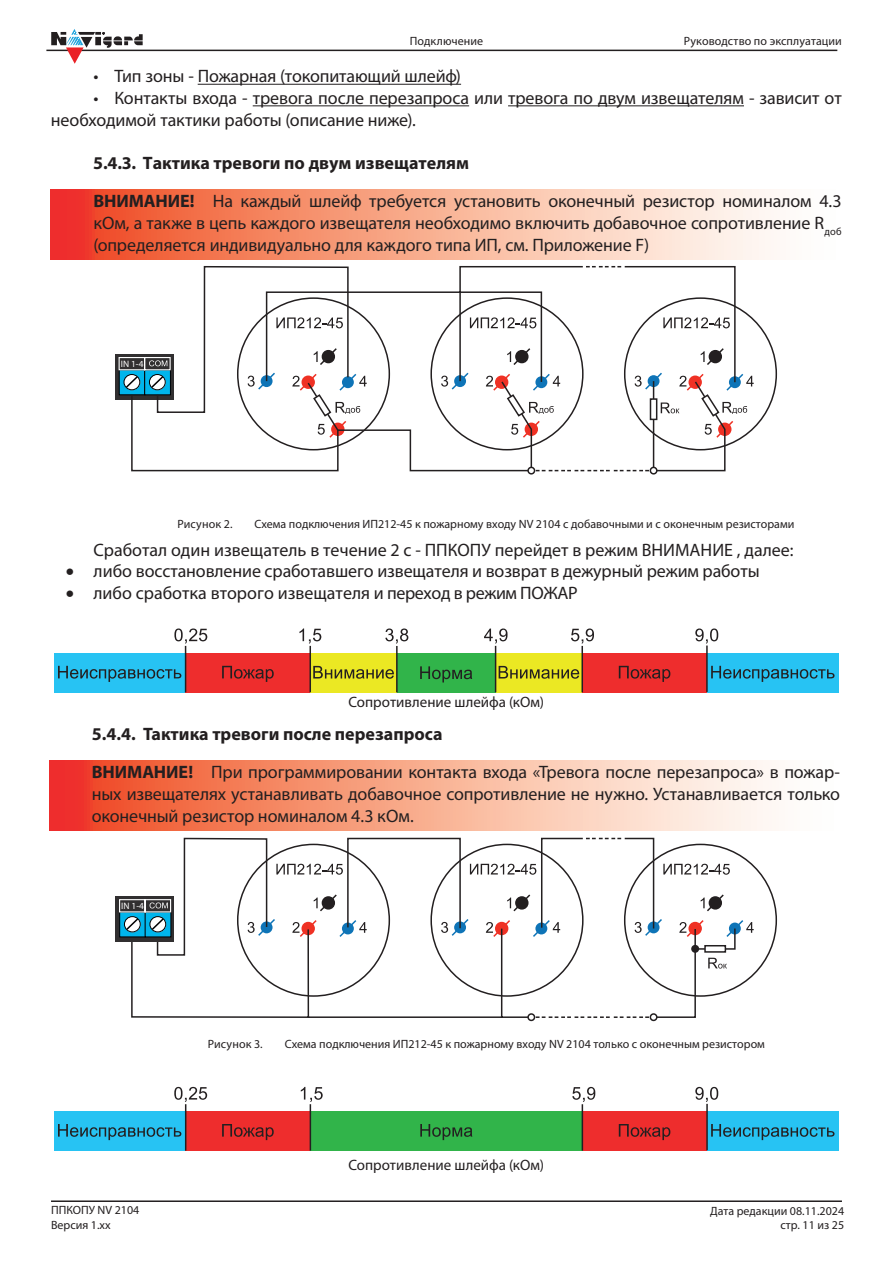
<style>
.page{position:relative;width:893px;height:1263px;background:#fff}
.page>*{position:absolute;margin:0;border:0;box-sizing:border-box;transform-origin:0 0}
._8__ВНИМАНИЕ{font:18px/21.6px "Myriad Pro";letter-spacing:-.005em;color:#231f20}
._1__ОСНОВНОЙ_ТЕКСТ{font:18px "Myriad Pro";color:#231f20}
._6__ТТХ_таблица{font:15px "Myriad Pro";color:#231f20}
.t1{font:12px/14.4px "Myriad Pro";color:#231f20;text-align:right}
.t2{font:9.3px "Myriad Pro";color:#fff}
.s1{font-weight:700}
</style>
<div class="page">
<hr style="left:51px;top:1200px;width:791px;height:2px;background:#231f20">
<hr style="left:198px;top:84px;width:263px;height:1px;background:#231f20">
<hr style="left:253px;top:105px;width:216px;height:1px;background:#231f20">
<hr style="left:508px;top:105px;width:236px;height:1px;background:#231f20">
<svg style="left:51px;top:190px;width:726px;height:69px;background:#f7a48b"></svg>
<div style="left:116px;top:354px;width:58px;height:45px;background:#312f30"></div>
<svg style="left:118px;top:357px;width:12px;height:39px"></svg>
<svg style="left:130px;top:266px;width:118px;height:206px"></svg>
<div style="left:527px;top:467px;width:8px;height:8px;border:2px solid #231f20;border-radius:50%"></div>
<div style="left:650px;top:467px;width:7px;height:8px;border:2px solid #231f20;border-radius:50%"></div>
<svg style="left:248px;top:266px;width:506px;height:206px"></svg>
<div style="left:310px;top:653px;width:87px;height:39px;background:#ebe823"></div>
<svg style="left:313px;top:666px;width:81px;height:13px"></svg>
<div style="left:496px;top:653px;width:86px;height:39px;background:#ebe823"></div>
<svg style="left:499px;top:666px;width:80px;height:13px"></svg>
<div style="left:54px;top:653px;width:132px;height:39px;background:#27c3f3"></div>
<svg style="left:58px;top:666px;width:123px;height:16px"></svg>
<div style="left:707px;top:653px;width:132px;height:39px;background:#27c3f3"></div>
<svg style="left:711px;top:666px;width:123px;height:16px"></svg>
<div style="left:186px;top:653px;width:124px;height:39px;background:#ee2d2d"></div>
<svg style="left:222px;top:666px;width:52px;height:16px"></svg>
<div style="left:582px;top:653px;width:125px;height:39px;background:#ee2d2d"></div>
<svg style="left:619px;top:666px;width:51px;height:16px"></svg>
<div style="left:397px;top:653px;width:99px;height:39px;background:#31b44a"></div>
<svg style="left:420px;top:666px;width:52px;height:16px"></svg>
<svg style="left:385px;top:628px;width:23px;height:16px"></svg>
<svg style="left:484px;top:628px;width:23px;height:16px"></svg>
<svg style="left:174px;top:628px;width:33px;height:16px"></svg>
<svg style="left:299px;top:628px;width:22px;height:16px"></svg>
<svg style="left:571px;top:628px;width:23px;height:16px"></svg>
<svg style="left:695px;top:628px;width:23px;height:16px"></svg>
<hr style="left:185px;top:646px;width:1px;height:46px;background:#231f20">
<hr style="left:309px;top:646px;width:2px;height:46px;background:#231f20">
<hr style="left:396px;top:646px;width:2px;height:46px;background:#231f20">
<hr style="left:495px;top:646px;width:1px;height:46px;background:#231f20">
<hr style="left:581px;top:646px;width:2px;height:46px;background:#231f20">
<hr style="left:706px;top:645px;width:2px;height:47px;background:#231f20">
<svg style="left:49px;top:761px;width:727px;height:69px;background:#f7a58c"></svg>
<svg style="left:655px;top:843px;width:123px;height:132px"></svg>
<svg style="left:663px;top:864px;width:67px;height:11px"></svg>
<svg style="left:130px;top:837px;width:525px;height:182px"></svg>
<div style="left:527px;top:1013px;width:8px;height:8px;border:2px solid #231f20;border-radius:50%"></div>
<div style="left:650px;top:1013px;width:7px;height:8px;border:2px solid #231f20;border-radius:50%"></div>
<svg style="left:635px;top:893px;width:119px;height:126px"></svg>
<div style="left:54px;top:1111px;width:132px;height:39px;background:#27c3f3"></div>
<svg style="left:58px;top:1124px;width:123px;height:16px"></svg>
<div style="left:707px;top:1111px;width:132px;height:39px;background:#27c3f3"></div>
<svg style="left:711px;top:1124px;width:123px;height:16px"></svg>
<div style="left:186px;top:1111px;width:124px;height:39px;background:#ee2d2d"></div>
<svg style="left:222px;top:1124px;width:52px;height:16px"></svg>
<div style="left:582px;top:1111px;width:125px;height:39px;background:#ee2d2d"></div>
<svg style="left:619px;top:1124px;width:51px;height:16px"></svg>
<div style="left:310px;top:1111px;width:272px;height:39px;background:#31b44a"></div>
<svg style="left:420px;top:1124px;width:52px;height:16px"></svg>
<svg style="left:174px;top:1087px;width:33px;height:15px"></svg>
<svg style="left:301px;top:1087px;width:22px;height:15px"></svg>
<svg style="left:572px;top:1087px;width:23px;height:15px"></svg>
<svg style="left:695px;top:1087px;width:23px;height:15px"></svg>
<hr style="left:185px;top:1104px;width:1px;height:46px;background:#231f20">
<hr style="left:310px;top:1104px;width:1px;height:46px;background:#231f20">
<hr style="left:582px;top:1104px;width:1px;height:46px;background:#231f20">
<hr style="left:706px;top:1104px;width:2px;height:46px;background:#231f20">
<div style="left:116px;top:896px;width:58px;height:45px;background:#312f30"></div>
<svg style="left:119px;top:899px;width:53px;height:39px"></svg>
<hr style="left:46px;top:50px;width:791px;height:1px;background:#231f20">
<svg style="left:51px;top:29px;width:92px;height:35px"></svg>
<p class="t1" style="left:410px;top:34px;width:75px">Подключение</p>
<p class="t1" style="left:684px;top:34px;width:160px">Руководство по эксплуатации</p>
<p class="_8__ВНИМАНИЕ" style="left:93px;top:65px;width:369px">• Тип зоны - Пожарная (токопитающий шлейф)</p>
<p class="_8__ВНИМАНИЕ" style="left:51px;top:87px;width:792px;text-indent:43px">• Контакты входа - тревога после перезапроса или тревога по двум извещателям - зависит от необходимой тактики работы (описание ниже).</p>
<p class="_8__ВНИМАНИЕ" style="left:93px;top:143px;width:750px;line-height:38.5px"><span class="s1">5.4.3. Тактика тревоги по двум извещателям<br>ВНИМАНИЕ!</span> На каждый шлейф требуется установить оконечный резистор номиналом 4.3</p>
<p class="_8__ВНИМАНИЕ" style="left:93px;top:212px;width:750px">кОм, а также в цепь каждого извещателя необходимо включить добавочное сопротивление R<sub>доб </sub>(определяется индивидуально для каждого типа ИП, см. Приложение F)</p>
<p class="t2" style="left:121px;top:358px;width:24px">IN 1-4</p>
<p class="t1" style="left:177px;top:517px;width:57px">Рисунок 2.</p>
<p class="t1" style="left:254px;top:517px;width:541px">Схема подключения ИП212-45 к пожарному входу NV 2104 с добавочными и с оконечным резисторами</p>
<p class="_1__ОСНОВНОЙ_ТЕКСТ" style="left:93px;top:539px;width:702px">Сработал один извещатель в течение 2 с - ППКОПУ перейдет в режим ВНИМАНИЕ , далее:</p>
<p class="_1__ОСНОВНОЙ_ТЕКСТ" style="left:66px;top:560px;width:695px">• либо восстановление сработавшего извещателя и возврат в дежурный режим работы</p>
<p class="_1__ОСНОВНОЙ_ТЕКСТ" style="left:66px;top:582px;width:513px">• либо сработка второго извещателя и переход в режим ПОЖАР</p>
<p class="_6__ТТХ_таблица" style="left:348px;top:692px;width:197px">Сопротивление шлейфа (кОм)</p>
<p class="_8__ВНИМАНИЕ" style="left:92px;top:714px;width:750px;line-height:38.5px"><span class="s1">5.4.4. Тактика тревоги после перезапроса<br>ВНИМАНИЕ!</span> При программировании контакта входа «Тревога после перезапроса» в пожар-</p>
<p class="_8__ВНИМАНИЕ" style="left:92px;top:783px;width:750px">ных извещателях устанавливать добавочное сопротивление не нужно. Устанавливается только оконечный резистор номиналом 4.3 кОм.</p>
<p class="t2" style="left:121px;top:900px;width:24px">IN 1-4</p>
<p class="t1" style="left:208px;top:1037px;width:56px">Рисунок 3.</p>
<p class="t1" style="left:285px;top:1037px;width:482px">Схема подключения ИП212-45 к пожарному входу NV 2104 только с оконечным резистором</p>
<p class="_6__ТТХ_таблица" style="left:348px;top:1155px;width:197px">Сопротивление шлейфа (кОм)</p>
<p class="t1" style="left:710px;top:1203px;width:135px">Дата редакции 08.11.2024 стр. 11 из 25</p>
</div>
